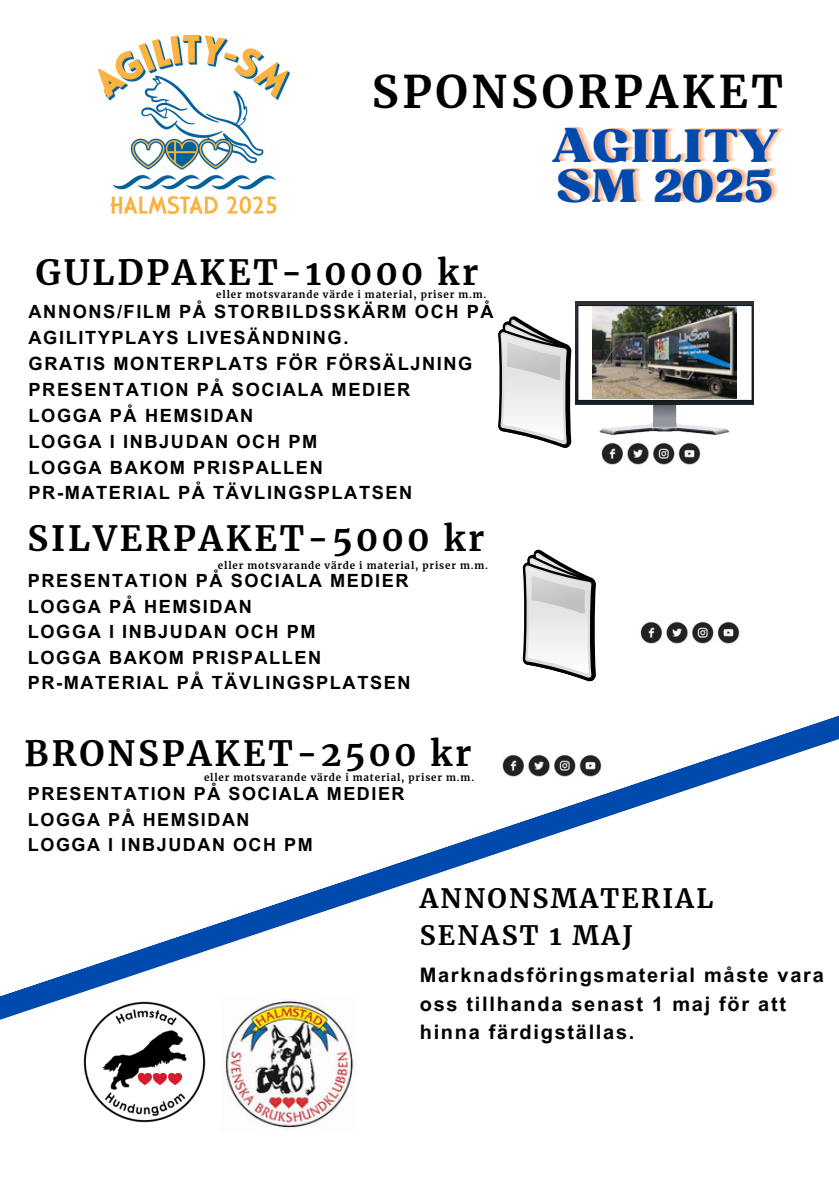
<style>
.page{position:relative;width:839px;height:1191px;background:#fff}
.page>*{position:absolute;margin:0;border:0;box-sizing:border-box;transform-origin:0 0}
.t1{font:44.8px "Bugaki";letter-spacing:-.655em;color:#004aad}
.t2{font:44.8px "Bugaki";letter-spacing:-.555em;color:#004aad}
.t3{font:700 44.4px "Merriweather";letter-spacing:.085em;color:#000}
.t4{font:700 34.4px "Merriweather";letter-spacing:.085em;color:#000}
.t5{font:700 26.4px/37.6px "Merriweather";letter-spacing:.085em;color:#000}
.t6{font:700 20px/28.4px "Arial MT Pro";letter-spacing:.085em;color:#000}
.t7{font:700 18.2px/25.8px "Arial MT Pro";letter-spacing:.085em;color:#000}
.t8{font:700 18px/25.6px "Arial MT Pro";letter-spacing:.085em;color:#000}
.t9{font:700 9.8px "Merriweather";letter-spacing:.085em;color:#000}
.s1{color:rgb(255 145 77/.3)}
</style>
<div class="page">
<svg style="left:0;top:716px;width:838px;height:304px"></svg>
<img style="left:98px;top:35px;width:191px;height:179px">
<svg style="left:498px;top:316px;width:73px;height:132px"></svg>
<svg style="left:522px;top:550px;width:74px;height:132px"></svg>
<img style="left:601px;top:442px;width:100px;height:23px">
<img style="left:640px;top:621px;width:100px;height:23px">
<img style="left:483px;top:742px;width:138px;height:45px">
<img style="left:84px;top:1001px;width:121px;height:122px">
<img style="left:215px;top:991px;width:147px;height:137px">
<img style="left:575px;top:301px;width:178px;height:134px">
<p class="t3" style="left:372px;top:65px;width:413px">SPONSORPAKET</p>
<p class="t1" style="left:551px;top:118px;width:233px">A<span class="s1">A</span> G<span class="s1">G</span> I<span class="s1">I</span> L<span class="s1">L</span> I<span class="s1">I</span> T<span class="s1">T</span> Y<span class="s1">Y</span></p>
<h3 class="t2" style="left:556px;top:158px;width:224px">S<span class="s1">S</span> M<span class="s1">M</span> 2<span class="s1">2</span> 0<span class="s1">0</span> 2<span class="s1">2</span> 5<span class="s1">5</span></h3>
<p class="t4" style="left:36px;top:251px;width:444px">GULDPAKET-10000 kr</p>
<h5 class="t9" style="left:216px;top:288px;width:272px">eller motsvarande värde i material, priser m.m.</h5>
<h3 class="t7" style="left:29px;top:301px;width:466px">ANNONS/FILM PÅ STORBILDSSKÄRM OCH PÅ<br>AGILITYPLAYS LIVESÄNDNING.<br>GRATIS MONTERPLATS FÖR FÖRSÄLJNING<br>PRESENTATION PÅ SOCIALA MEDIER<br>LOGGA PÅ HEMSIDAN<br>LOGGA I INBJUDAN OCH PM<br>LOGGA BAKOM PRISPALLEN<br>PR-MATERIAL PÅ TÄVLINGSPLATSEN</h3>
<p class="t4" style="left:28px;top:517px;width:458px">SILVERPAKET-5000 kr</p>
<h6 class="t9" style="left:218px;top:559px;width:272px">eller motsvarande värde i material, priser m.m.</h6>
<p class="t7" style="left:28px;top:571px;width:384px">PRESENTATION PÅ SOCIALA MEDIER<br>LOGGA PÅ HEMSIDAN<br>LOGGA I INBJUDAN OCH PM<br>LOGGA BAKOM PRISPALLEN<br>PR-MATERIAL PÅ TÄVLINGSPLATSEN</p>
<h5 class="t4" style="left:25px;top:733px;width:448px">BRONSPAKET-2500 kr</h5>
<h4 class="t9" style="left:204px;top:771px;width:272px">eller motsvarande värde i material, priser m.m.</h4>
<p class="t8" style="left:28px;top:783px;width:378px">PRESENTATION PÅ SOCIALA MEDIER<br>LOGGA PÅ HEMSIDAN<br>LOGGA I INBJUDAN OCH PM</p>
<p class="t5" style="left:420px;top:880px;width:295px">ANNONSMATERIAL<br>SENAST 1 MAJ</p>
<p class="t6" style="left:420px;top:963px;width:405px">Marknadsföringsmaterial måste vara oss tillhanda senast 1 maj för att hinna färdigställas.</p>
</div>
